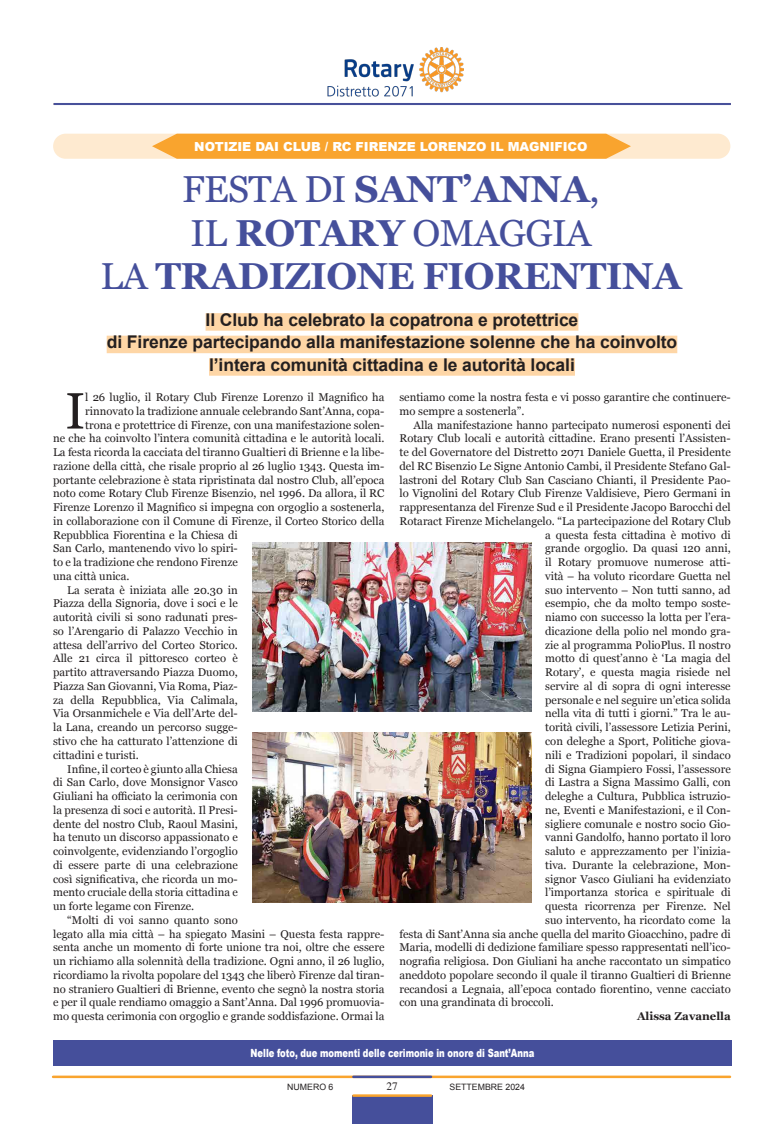
<style>
.page{position:relative;width:784px;height:1124px;background:#fff}
.page>*{position:absolute;margin:0;border:0;box-sizing:border-box;transform-origin:0 0}
.t1{font:51px "Georgia";color:#231f20}
.t2{font:700 37.5px "Georgia";letter-spacing:-.015em;color:#454f9b}
.t3{font:37.5px "Georgia";letter-spacing:-.015em;color:#454f9b}
.t4{font:700 17.5px "Arial";letter-spacing:-.005em;color:#231f20}
.t5{font:900 12.5px "Arial";letter-spacing:-.005em;color:#fff}
.t6{font:11.25px/13.8px "Georgia";color:#231f20;text-align:justify}
.t7{font:900 11.25px "Arial";letter-spacing:-.005em;color:#fff;scale:.75 1}
.t8{font:700 11.25px "Georgia";color:#231f20}
.t9{font:11.25px "Times";color:#231f20}
.t10{font:8.75px "Arial";color:#231f20}
.s1{font-weight:400}
.s2{font-weight:700}
</style>
<div class="page">
<hr style="left:53px;top:1075px;width:676px;height:2px;background:#f9a42e">
<img style="left:327px;top:47px;width:136px;height:50px">
<hr style="left:54px;top:103px;width:676px;height:1px;background:#454f9b">
<hr style="left:54px;top:104px;width:676px;height:1px;background:#454f9b">
<div style="left:352px;top:1095px;width:80px;height:28px;background:#454f9b"></div>
<hr style="left:353px;top:1094px;width:78px;height:2px;background:#f9a42e">
<hr style="left:353px;top:1075px;width:78px;height:2px;background:#454f9b">
<div style="left:205px;top:313px;width:373px;height:17px;background:#fed6a6"></div>
<div style="left:107px;top:335px;width:569px;height:18px;background:#fed6a6"></div>
<div style="left:209px;top:358px;width:365px;height:17px;background:#fed6a6"></div>
<div style="left:53px;top:134px;width:677px;height:25px;background:#feead0;border-radius:13px"></div>
<svg style="left:152px;top:134px;width:478px;height:25px;background:#f9a837"></svg>
<div style="left:53px;top:1040px;width:678px;height:25px;background:#454f9b"></div>
<img style="left:252px;top:542px;width:278px;height:170px">
<img style="left:253px;top:732px;width:277px;height:170px">
<p class="t5" style="left:194px;top:137px;width:394px">NOTIZIE DAI CLUB / RC FIRENZE LORENZO IL MAGNIFICO</p>
<p class="t2" style="left:182px;top:160px;width:418px"><span class="s1">FESTA DI</span> SANT’ANNA<span class="s1">,</span></p>
<p class="t3" style="left:190px;top:205px;width:402px">IL <span class="s2">ROTARY</span> OMAGGIA</p>
<p class="t2" style="left:100px;top:248px;width:582px"><span class="s1">LA</span> TRADIZIONE FIORENTINA</p>
<p class="t4" style="left:205px;top:308px;width:374px">Il Club ha celebrato la copatrona e protettrice</p>
<p class="t4" style="left:107px;top:330px;width:571px">di Firenze partecipando alla manifestazione solenne che ha coinvolto</p>
<p class="t4" style="left:209px;top:353px;width:367px">l’intera comunità cittadina e le autorità locali</p>
<p class="t1" style="left:65px;top:373px;width:21px">I</p>
<p class="t6" style="left:85px;top:390px;width:300px">l 26 luglio, il Rotary Club Firenze Lorenzo il Magnifico ha</p>
<p class="t6" style="left:399px;top:390px;width:332px">sentiamo come la nostra festa e vi posso garantire che continuere&shy;mo sempre a sostenerla”.</p>
<p class="t6" style="left:413px;top:417px;width:318px">Alla manifestazione hanno partecipato numerosi esponenti dei</p>
<p class="t6" style="left:399px;top:431px;width:332px">Rotary Club locali e autorità cittadine. Erano presenti l’Assisten-</p>
<p class="t6" style="left:399px;top:445px;width:332px">te del Governatore del Distretto 2071 Daniele Guetta, il Presidente</p>
<p class="t6" style="left:399px;top:458px;width:332px">del RC Bisenzio Le Signe Antonio Cambi, il Presidente Stefano Gal-</p>
<p class="t6" style="left:399px;top:472px;width:332px">lastroni del Rotary Club San Casciano Chianti, il Presidente Pao-</p>
<p class="t6" style="left:399px;top:486px;width:332px">lo Vignolini del Rotary Club Firenze Valdisieve, Piero Germani in</p>
<p class="t6" style="left:399px;top:500px;width:332px">rappresentanza del Firenze Sud e il Presidente Jacopo Barocchi del</p>
<p class="t6" style="left:399px;top:513px;width:332px">Rotaract Firenze Michelangelo. “La partecipazione del Rotary Club</p>
<p class="t6" style="left:545px;top:527px;width:187px">a questa festa cittadina è motivo di</p>
<p class="t6" style="left:545px;top:541px;width:187px">grande orgoglio. Da quasi 120 anni,</p>
<p class="t6" style="left:545px;top:555px;width:187px">il Rotary promuove numerose atti-</p>
<p class="t6" style="left:545px;top:568px;width:187px">vità – ha voluto ricordare Guetta nel</p>
<p class="t6" style="left:545px;top:582px;width:187px">suo intervento – Non tutti sanno, ad</p>
<p class="t6" style="left:545px;top:596px;width:187px">esempio, che da molto tempo soste-</p>
<p class="t6" style="left:545px;top:610px;width:187px">niamo con successo la lotta per l’era-</p>
<p class="t6" style="left:545px;top:623px;width:187px">dicazione della polio nel mondo gra-</p>
<p class="t6" style="left:545px;top:637px;width:187px">zie al programma PolioPlus. Il nostro</p>
<p class="t6" style="left:545px;top:651px;width:187px">motto di quest’anno è ‘La magia del</p>
<p class="t6" style="left:545px;top:665px;width:187px">Rotary’, e questa magia risiede nel</p>
<p class="t6" style="left:545px;top:678px;width:187px">servire al di sopra di ogni interesse</p>
<p class="t6" style="left:545px;top:692px;width:187px">personale e nel seguire un’etica solida</p>
<p class="t6" style="left:545px;top:706px;width:187px">nella vita di tutti i giorni.” Tra le au-</p>
<p class="t6" style="left:545px;top:720px;width:187px">torità civili, l’assessore Letizia Perini,</p>
<p class="t6" style="left:545px;top:733px;width:187px">con deleghe a Sport, Politiche giova-</p>
<p class="t6" style="left:545px;top:747px;width:187px">nili e Tradizioni popolari, il sindaco</p>
<p class="t6" style="left:545px;top:761px;width:187px">di Signa Giampiero Fossi, l’assessore</p>
<p class="t6" style="left:545px;top:775px;width:187px">di Lastra a Signa Massimo Galli, con</p>
<p class="t6" style="left:545px;top:788px;width:187px">deleghe a Cultura, Pubblica istruzio-</p>
<p class="t6" style="left:545px;top:802px;width:187px">ne, Eventi e Manifestazioni, e il Con-</p>
<p class="t6" style="left:545px;top:816px;width:187px">sigliere comunale e nostro socio Gio-</p>
<p class="t6" style="left:545px;top:830px;width:187px">vanni Gandolfo, hanno portato il loro</p>
<p class="t6" style="left:545px;top:843px;width:187px">saluto e apprezzamento per l’inizia-</p>
<p class="t6" style="left:545px;top:857px;width:187px">tiva. Durante la celebrazione, Mon-</p>
<p class="t6" style="left:545px;top:871px;width:187px">signor Vasco Giuliani ha evidenziato</p>
<p class="t6" style="left:545px;top:885px;width:187px">l’importanza storica e spirituale di</p>
<p class="t6" style="left:545px;top:898px;width:187px">questa ricorrenza per Firenze. Nel</p>
<p class="t6" style="left:545px;top:912px;width:187px">suo intervento, ha ricordato come la</p>
<p class="t6" style="left:399px;top:926px;width:332px">festa di Sant’Anna sia anche quella del marito Gioacchino, padre di</p>
<p class="t6" style="left:399px;top:940px;width:332px">Maria, modelli di dedizione familiare spesso rappresentati nell’ico-</p>
<p class="t6" style="left:399px;top:953px;width:332px">nografia religiosa. Don Giuliani ha anche raccontato un simpatico</p>
<p class="t6" style="left:399px;top:967px;width:332px">aneddoto popolare secondo il quale il tiranno Gualtieri di Brienne</p>
<p class="t6" style="left:399px;top:981px;width:332px">recandosi a Legnaia, all’epoca contado fiorentino, venne cacciato</p>
<p class="t6" style="left:399px;top:995px;width:156px">con una grandinata di broccoli.</p>
<p class="t8" style="left:636px;top:1007px;width:95px">Alissa Zavanella</p>
<p class="t7" style="left:250px;top:1044px;width:379px">Nelle foto, due momenti delle cerimonie in onore di Sant’Anna</p>
<p class="t6" style="left:85px;top:403px;width:300px">rinnovato la tradizione annuale celebrando Sant’Anna, copa-</p>
<p class="t6" style="left:85px;top:417px;width:300px">trona e protettrice di Firenze, con una manifestazione solen-</p>
<p class="t6" style="left:53px;top:431px;width:332px">ne che ha coinvolto l’intera comunità cittadina e le autorità locali.</p>
<p class="t6" style="left:53px;top:445px;width:332px">La festa ricorda la cacciata del tiranno Gualtieri di Brienne e la libe-</p>
<p class="t6" style="left:53px;top:458px;width:332px">razione della città, che risale proprio al 26 luglio 1343. Questa im-</p>
<p class="t6" style="left:53px;top:472px;width:332px">portante celebrazione è stata ripristinata dal nostro Club, all’epoca</p>
<p class="t6" style="left:53px;top:486px;width:332px">noto come Rotary Club Firenze Bisenzio, nel 1996. Da allora, il RC</p>
<p class="t6" style="left:53px;top:500px;width:332px">Firenze Lorenzo il Magnifico si impegna con orgoglio a sostenerla,</p>
<p class="t6" style="left:53px;top:513px;width:332px">in collaborazione con il Comune di Firenze, il Corteo Storico della</p>
<p class="t6" style="left:53px;top:527px;width:186px">Repubblica Fiorentina e la Chiesa di</p>
<p class="t6" style="left:53px;top:541px;width:186px">San Carlo, mantenendo vivo lo spiri-</p>
<p class="t6" style="left:53px;top:555px;width:186px">to e la tradizione che rendono Firenze</p>
<p class="t6" style="left:53px;top:568px;width:78px">una città unica.</p>
<p class="t6" style="left:53px;top:582px;width:186px;text-indent:14px">La serata è iniziata alle 20.30 in Piazza della Signoria, dove i soci e le autorità civili si sono radunati pres&shy;so l’Arengario di Palazzo Vecchio in attesa dell’arrivo del Corteo Storico.<br>Alle 21 circa il pittoresco corteo è partito attraversando Piazza Duomo, Piazza San Giovanni, Via Roma, Piaz&shy;za della Repubblica, Via Calimala, Via Orsanmichele e Via dell’Arte del&shy;la Lana, creando un percorso sugge&shy;stivo che ha catturato l’attenzione di cittadini e turisti.</p>
<p class="t6" style="left:53px;top:761px;width:186px;text-indent:14px">Infine, il corteo è giunto alla Chiesa di San Carlo, dove Monsignor Vasco Giuliani ha officiato la cerimonia con la presenza di soci e autorità. Il Presi&shy;dente del nostro Club, Raoul Masini, ha tenuto un discorso appassionato e coinvolgente, evidenziando l’orgoglio di essere parte di una celebrazione così significativa, che ricorda un mo&shy;mento cruciale della storia cittadina e un forte legame con Firenze.</p>
<p class="t6" style="left:53px;top:912px;width:332px;text-align:left;text-indent:14px">“Molti di voi sanno quanto sono<br>legato alla mia città – ha spiegato Masini – Questa festa rappre&shy;senta anche un momento di forte unione tra noi, oltre che essere un richiamo alla solennità della tradizione. Ogni anno, il 26 luglio, ricordiamo la rivolta popolare del 1343 che liberò Firenze dal tiran&shy;no straniero Gualtieri di Brienne, evento che segnò la nostra storia e per il quale rendiamo omaggio a Sant’Anna. Dal 1996 promuovia&shy;mo questa cerimonia con orgoglio e grande soddisfazione. Ormai la</p>
<p class="t10" style="left:287px;top:1081px;width:48px">NUMERO 6</p>
<p class="t9" style="left:386px;top:1075px;width:13px">27</p>
<p class="t10" style="left:449px;top:1081px;width:77px">SETTEMBRE 2024</p>
</div>
